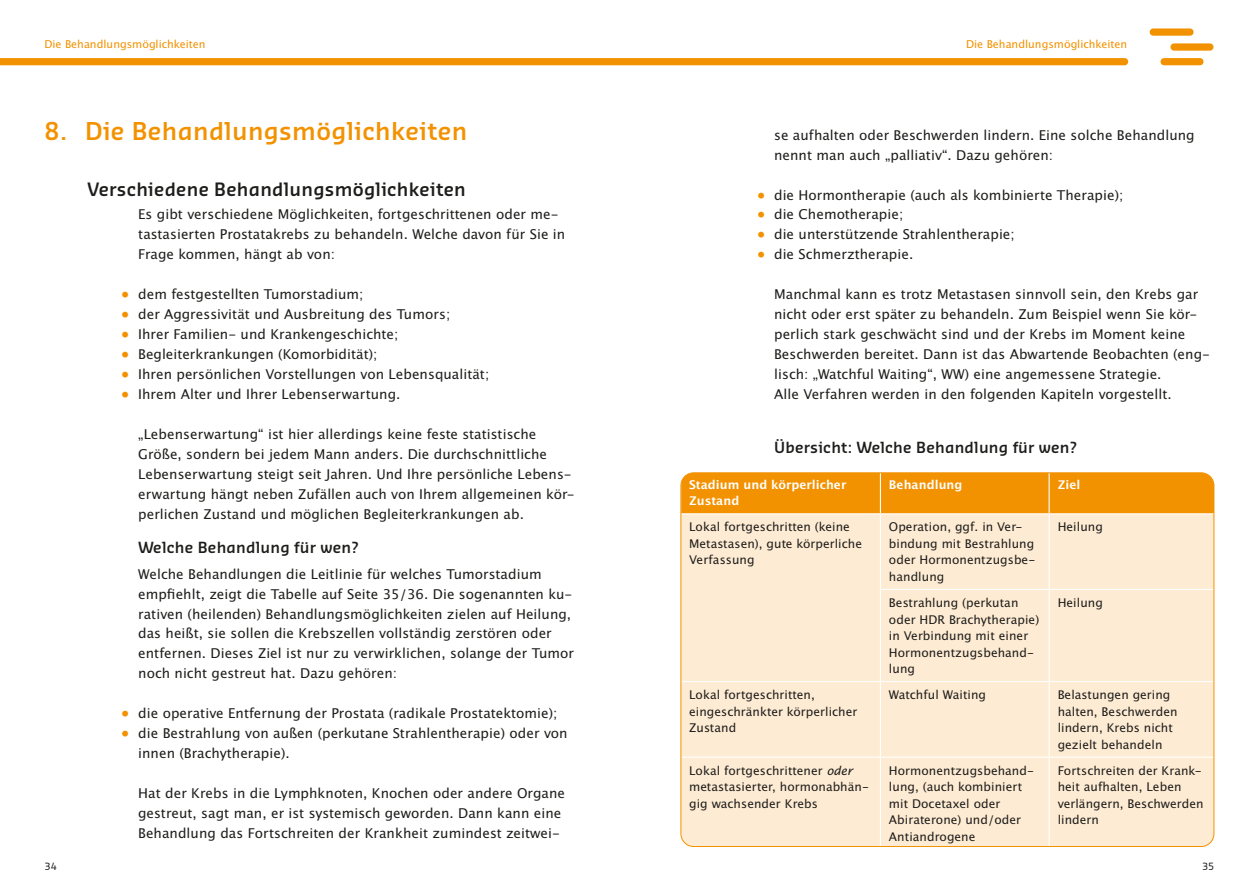
<style>
.page{position:relative;width:1259px;height:893px;background:#fff}
.page>*{position:absolute;margin:0;border:0;box-sizing:border-box;transform-origin:0 0}
.t1{font:600 24px "Sansa Pro";letter-spacing:.015em;color:#f39200}
.Headline_2__Ebene{font:600 18px "Sansa Pro";letter-spacing:.015em;color:#1d1d1b}
.Headline_3__Ebene{font:600 15px "Sansa Pro";letter-spacing:.015em;color:#1d1d1b}
.Fliess{font:13.5px/20px "Lucida San Rom";letter-spacing:.005em;color:#1d1d1b}
.t2{font:12px/16.5px "Lucida San Rom";letter-spacing:.005em;color:#1d1d1b}
.t3{font:12px/16.5px "Lucida San Dem";letter-spacing:.005em;color:#fff}
.t4{font:10.8px "Lucida San Rom";color:#f39200}
.t5{font:9.75px "Sansa Pro";color:#1d1d1b}
.s1{color:#f39200}
.s2{font-family:"Lucida San Rom Ita"}
</style>
<div class="page">
<div style="left:1149px;top:28px;width:44px;height:8px;background:#f39200;border-radius:4px"></div>
<div style="left:1170px;top:43px;width:43px;height:8px;background:#f39200;border-radius:4px"></div>
<div style="left:1160px;top:58px;width:43px;height:7px;background:#f39200;border-radius:4px"></div>
<svg style="left:0;top:58px;width:1128px;height:7px;background:#f39302"></svg>
<div style="left:682px;top:474px;width:532px;height:39px;background:#f39200"></div>
<div style="left:682px;top:514px;width:532px;height:332px;background:#feebd3"></div>
<hr style="left:880px;top:473px;width:1px;height:40px;background:#fff">
<hr style="left:1048px;top:473px;width:1px;height:40px;background:#fff">
<hr style="left:1048px;top:514px;width:1px;height:75px;background:#fff">
<hr style="left:880px;top:589px;width:169px;height:1px;background:#fff">
<hr style="left:1049px;top:589px;width:165px;height:1px;background:#fff">
<hr style="left:1048px;top:590px;width:1px;height:91px;background:#fff">
<hr style="left:880px;top:681px;width:169px;height:1px;background:#fff">
<hr style="left:880px;top:682px;width:1px;height:75px;background:#fff">
<hr style="left:1049px;top:681px;width:165px;height:1px;background:#fff">
<hr style="left:1048px;top:682px;width:1px;height:75px;background:#fff">
<hr style="left:681px;top:757px;width:199px;height:1px;background:#fff">
<hr style="left:880px;top:757px;width:169px;height:1px;background:#fff">
<hr style="left:880px;top:758px;width:1px;height:88px;background:#fff">
<hr style="left:1049px;top:757px;width:165px;height:1px;background:#fff">
<hr style="left:1048px;top:758px;width:1px;height:88px;background:#fff">
<hr style="left:880px;top:514px;width:1px;height:75px;background:#fff">
<hr style="left:880px;top:590px;width:1px;height:91px;background:#fff">
<hr style="left:681px;top:681px;width:199px;height:1px;background:#fff">
<p class="t4" style="left:44px;top:37px;width:162px">Die Behandlungsmöglichkeiten</p>
<p class="t4" style="left:966px;top:37px;width:162px">Die Behandlungsmöglichkeiten</p>
<p class="t1" style="left:45px;top:115px;width:424px">8. Die Behandlungsmöglichkeiten</p>
<p class="Headline_2__Ebene" style="left:87px;top:177px;width:380px">Verschiedene Behandlungsmöglichkeiten</p>
<p class="Fliess" style="left:138px;top:205px;width:428px">Es gibt verschiedene Möglichkeiten, fortgeschrittenen oder me&shy;tastasierten Prostatakrebs zu behandeln. Welche davon für Sie in<br>Frage kommen, hängt ab von:</p>
<p class="Fliess" style="left:121px;top:285px;width:244px"><span class="s1">•</span> dem festgestellten Tumorstadium;</p>
<p class="Fliess" style="left:121px;top:305px;width:330px"><span class="s1">•</span> der Aggressivität und Ausbreitung des Tumors;</p>
<p class="Fliess" style="left:121px;top:325px;width:278px"><span class="s1">•</span> Ihrer Familien- und Krankengeschichte;</p>
<p class="Fliess" style="left:121px;top:345px;width:258px"><span class="s1">•</span> Begleiterkrankungen (Komorbidität);</p>
<p class="Fliess" style="left:121px;top:365px;width:369px"><span class="s1">•</span> Ihren persönlichen Vorstellungen von Lebensqualität;</p>
<p class="Fliess" style="left:121px;top:384px;width:281px"><span class="s1">•</span> Ihrem Alter und Ihrer Lebenserwartung.</p>
<p class="Fliess" style="left:138px;top:424px;width:438px">„Lebenserwartung“ ist hier allerdings keine feste statistische Größe, sondern bei jedem Mann anders. Die durchschnittliche Lebenserwartung steigt seit Jahren. Und Ihre persönliche Lebens&shy;erwartung hängt neben Zufällen auch von Ihrem allgemeinen kör&shy;perlichen Zustand und möglichen Begleiterkrankungen ab.</p>
<p class="Headline_3__Ebene" style="left:138px;top:537px;width:222px">Welche Behandlung für wen?</p>
<p class="Fliess" style="left:138px;top:564px;width:437px">Welche Behandlungen die Leitlinie für welches Tumorstadium empfiehlt, zeigt die Tabelle auf Seite 35/36. Die sogenannten ku&shy;rativen (heilenden) Behandlungsmöglichkeiten zielen auf Heilung, das heißt, sie sollen die Krebszellen vollständig zerstören oder entfernen. Dieses Ziel ist nur zu verwirklichen, solange der Tumor noch nicht gestreut hat. Dazu gehören:</p>
<p class="Fliess" style="left:121px;top:704px;width:438px"><span class="s1">•</span> die operative Entfernung der Prostata (radikale Prostatektomie);</p>
<p class="Fliess" style="left:138px;top:724px;width:431px;text-indent:-17px"><span class="s1">•</span> die Bestrahlung von außen (perkutane Strahlentherapie) oder von innen (Brachytherapie).</p>
<p class="Fliess" style="left:138px;top:783px;width:428px">Hat der Krebs in die Lymphknoten, Knochen oder andere Organe gestreut, sagt man, er ist systemisch geworden. Dann kann eine<br>Behandlung das Fortschreiten der Krankheit zumindest zeitwei-</p>
<p class="Fliess" style="left:774px;top:125px;width:422px">se aufhalten oder Beschwerden lindern. Eine solche Behandlung nennt man auch „palliativ“. Dazu gehören:</p>
<p class="Fliess" style="left:757px;top:185px;width:368px"><span class="s1">•</span> die Hormontherapie (auch als kombinierte Therapie);</p>
<p class="Fliess" style="left:757px;top:205px;width:148px"><span class="s1">•</span> die Chemotherapie;</p>
<p class="Fliess" style="left:757px;top:225px;width:259px"><span class="s1">•</span> die unterstützende Strahlentherapie;</p>
<p class="Fliess" style="left:757px;top:245px;width:158px"><span class="s1">•</span> die Schmerztherapie.</p>
<p class="Fliess" style="left:774px;top:285px;width:437px">Manchmal kann es trotz Metastasen sinnvoll sein, den Krebs gar nicht oder erst später zu behandeln. Zum Beispiel wenn Sie kör&shy;perlich stark geschwächt sind und der Krebs im Moment keine Beschwerden bereitet. Dann ist das Abwartende Beobachten (eng&shy;lisch: „Watchful Waiting“, WW) eine angemessene Strategie.</p>
<p class="Fliess" style="left:774px;top:384px;width:399px">Alle Verfahren werden in den folgenden Kapiteln vorgestellt.</p>
<p class="Headline_3__Ebene" style="left:774px;top:437px;width:304px">Übersicht: Welche Behandlung für wen?</p>
<p class="t3" style="left:689px;top:477px;width:159px">Stadium und körperlicher<br>Zustand</p>
<p class="t3" style="left:889px;top:477px;width:75px">Behandlung</p>
<p class="t3" style="left:1057px;top:477px;width:24px">Ziel</p>
<p class="t2" style="left:689px;top:519px;width:174px">Lokal fortgeschritten (keine<br>Metastasen), gute körperliche<br>Verfassung</p>
<p class="t2" style="left:889px;top:519px;width:148px">Operation, ggf. in Ver&shy;bindung mit Bestrahlung oder Hormonentzugsbe&shy;handlung</p>
<p class="t2" style="left:1057px;top:519px;width:47px">Heilung</p>
<p class="t2" style="left:889px;top:595px;width:152px">Bestrahlung (perkutan oder HDR Brachytherapie) in Verbindung mit einer<br>Hormonentzugsbehand&shy;lung</p>
<p class="t2" style="left:1057px;top:595px;width:47px">Heilung</p>
<p class="t2" style="left:689px;top:687px;width:170px">Lokal fortgeschritten, eingeschränkter körperlicher<br>Zustand</p>
<p class="t2" style="left:889px;top:687px;width:99px">Watchful Waiting</p>
<p class="t2" style="left:1057px;top:687px;width:122px">Belastungen gering halten, Beschwerden lindern, Krebs nicht gezielt behandeln</p>
<p class="t2" style="left:689px;top:762px;width:181px">Lokal fortgeschrittener <span class="s2">oder </span>metastasierter, hormonabhän&shy;gig wachsender Krebs</p>
<p class="t2" style="left:889px;top:762px;width:147px">Hormonentzugsbehand&shy;lung, (auch kombiniert mit Docetaxel oder<br>Abiraterone) und/oder<br>Antiandrogene</p>
<p class="t2" style="left:1057px;top:762px;width:147px">Fortschreiten der Krank&shy;heit aufhalten, Leben verlängern, Beschwerden lindern</p>
<p class="t5" style="left:45px;top:860px;width:14px">34</p>
<p class="t5" style="left:1202px;top:860px;width:14px">35</p>
</div>
